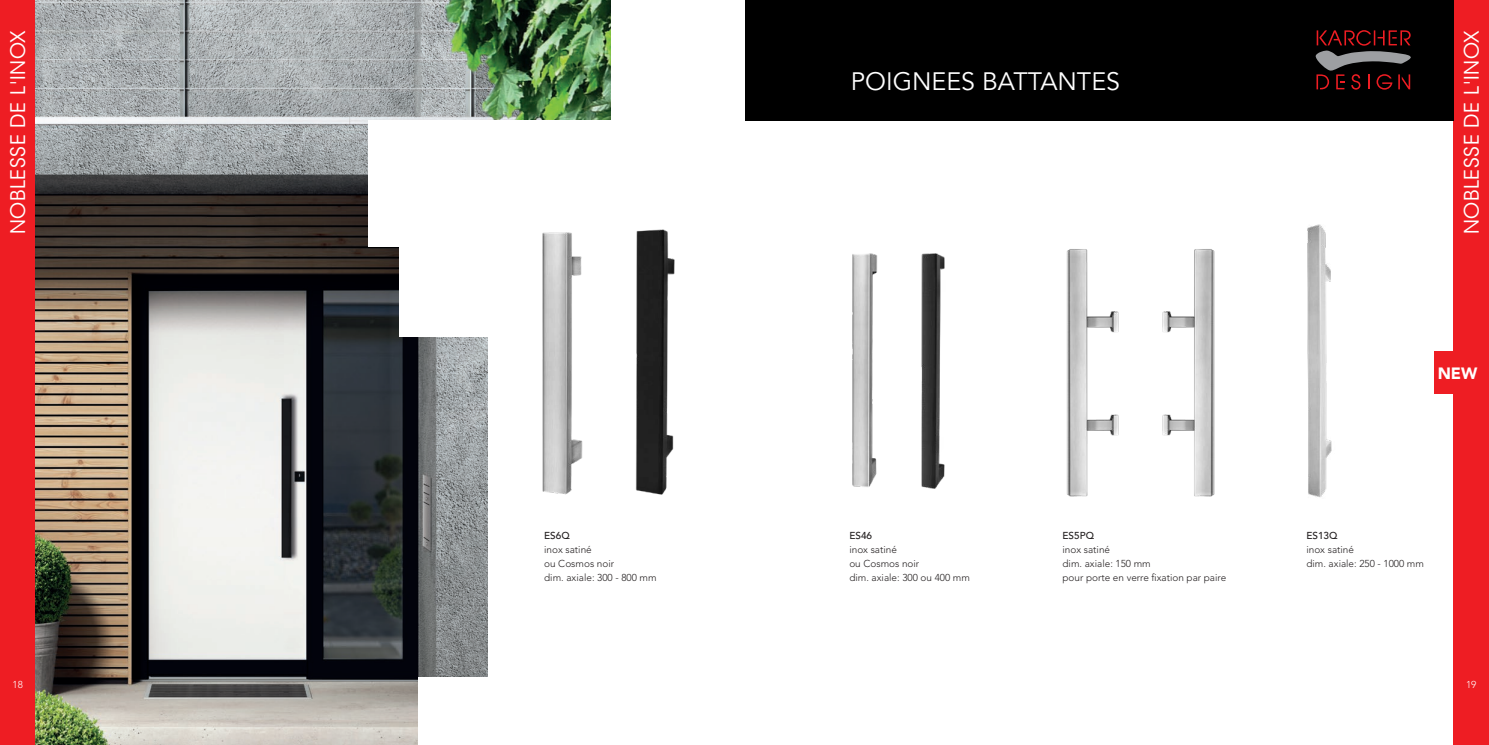
<style>
.page{position:relative;width:1489px;height:745px;background:#fff}
.page>*{position:absolute;margin:0;border:0;box-sizing:border-box;transform-origin:0 0}
.t1{font:25px "Avenir LT Std";color:#fff}
.t2{font:20px "ITC Avant Garde Std";letter-spacing:.03em;color:#fff}
.t3{font:900 16.25px "Avenir LT Std";color:#fff}
.t4{font:300 10px/13.8px "Avenir LT Std";color:#231f20}
.t5{font:500 10px "Avenir LT Std";color:#231f20}
.t6{font:300 10px "Avenir LT Std";color:#fff}
</style>
<div class="page">
<div style="left:1453px;top:0;width:35px;height:744px;background:#ee1d23"></div>
<div style="left:0;top:0;width:35px;height:744px;background:#ee1d23"></div>
<div style="left:35px;top:0;width:1418px;height:120px;background:#000"></div>
<svg style="left:1315px;top:30px;width:95px;height:60px"></svg>
<img style="left:35px;top:0;width:576px;height:744px">
<div style="left:488px;top:120px;width:256px;height:624px;background:#fff"></div>
<div style="left:1433px;top:351px;width:43px;height:42px;background:#ee1d23"></div>
<img style="left:852px;top:253px;width:26px;height:234px">
<img style="left:921px;top:253px;width:24px;height:236px">
<img style="left:542px;top:232px;width:41px;height:263px">
<img style="left:635px;top:229px;width:40px;height:266px">
<img style="left:1066px;top:249px;width:149px;height:248px">
<img style="left:1307px;top:224px;width:25px;height:273px">
<div style="left:368px;top:120px;width:126px;height:127px;background:#fff"></div>
<div style="left:611px;top:0;width:133px;height:131px;background:#fff"></div>
<div style="left:399px;top:239px;width:99px;height:98px;background:#fff"></div>
<div style="left:418px;top:677px;width:74px;height:67px;background:#fff"></div>
<h2 class="t2" style="left:6px;top:234px;width:205px;rotate:-90deg">NOBLESSE DE L'INOX</h2>
<h2 class="t2" style="left:1459px;top:234px;width:205px;rotate:-90deg">NOBLESSE DE L'INOX</h2>
<h1 class="t1" style="left:850px;top:67px;width:271px">POIGNEES BATTANTES</h1>
<p class="t5" style="left:544px;top:529px;width:27px">ES6Q</p>
<p class="t4" style="left:544px;top:542px;width:114px">inox satiné<br>ou Cosmos noir<br>dim. axiale: 300 - 800 mm</p>
<p class="t5" style="left:849px;top:529px;width:24px">ES46</p>
<p class="t4" style="left:849px;top:542px;width:122px">inox satiné<br>ou Cosmos noir<br>dim. axiale: 300 ou 400 mm</p>
<p class="t5" style="left:1062px;top:529px;width:33px">ES5PQ</p>
<p class="t4" style="left:1062px;top:542px;width:165px">inox satiné<br>dim. axiale: 150 mm<br>pour porte en verre fixation par paire</p>
<h3 class="t3" style="left:1437px;top:363px;width:41px">NEW</h3>
<p class="t5" style="left:1306px;top:529px;width:33px">ES13Q</p>
<p class="t4" style="left:1306px;top:542px;width:119px">inox satiné<br>dim. axiale: 250 - 1000 mm</p>
<p class="t6" style="left:13px;top:678px;width:12px">18</p>
<p class="t6" style="left:1465px;top:678px;width:12px">19</p>
</div>
